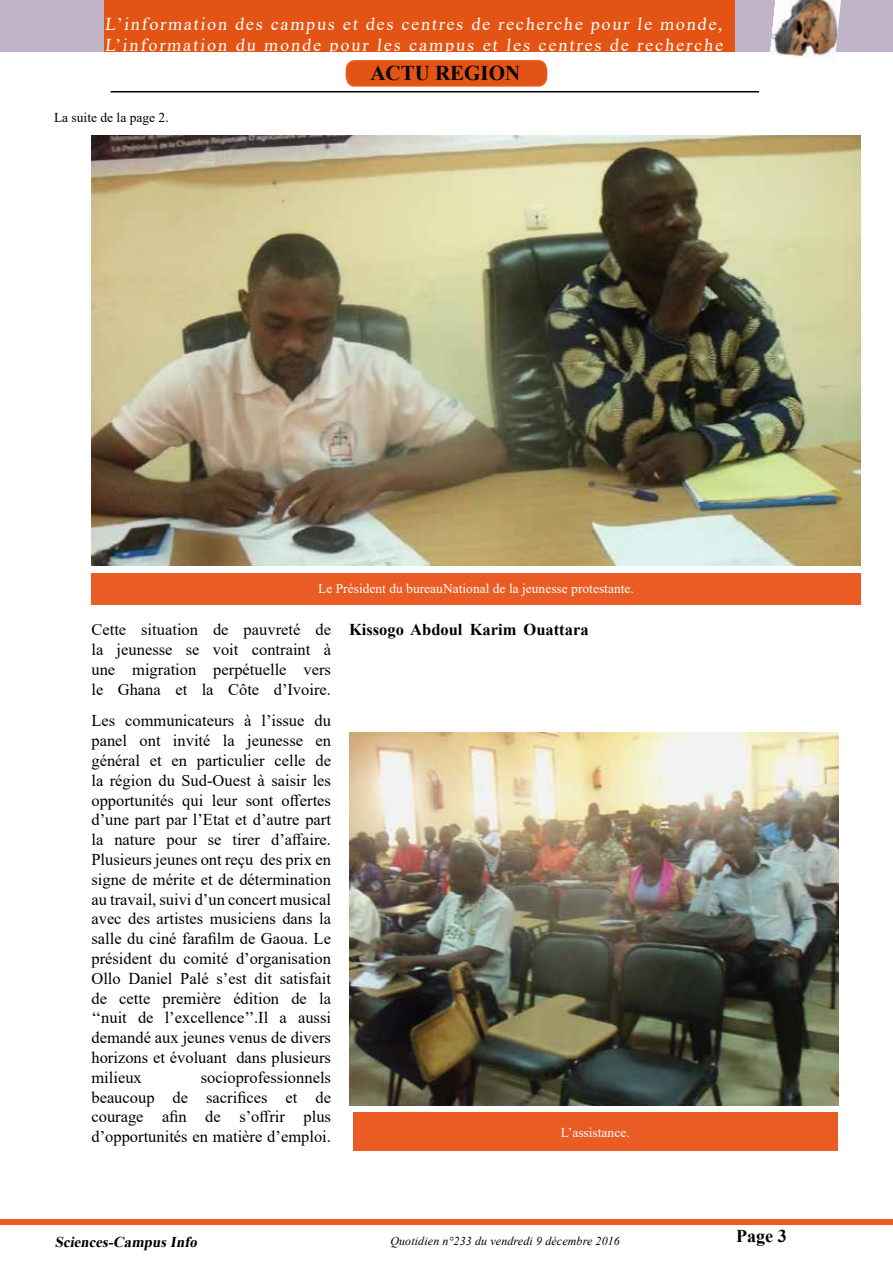
<style>
.page{position:relative;width:893px;height:1263px;background:#fff}
.page>*{position:absolute;margin:0;border:0;box-sizing:border-box;transform-origin:0 0}
.t1{font:700 21px "Times New Roman";color:#000}
.t2{font:18px/21.6px "Times New Roman";letter-spacing:.105em;color:#fff}
.t3{font:700 18px "Times New Roman";color:#000}
.t4{font:16.5px/19.8px "Times New Roman";color:#000;text-align:justify}
.t5{font:700 16.5px "Times New Roman";color:#000}
.t6{font:italic 700 15px "Times New Roman";color:#000}
.t7{font:13.5px "Times New Roman";color:#fff}
.t8{font:13.5px "Times New Roman";color:#000}
.t9{font:italic 12px "Times New Roman";letter-spacing:.01em;color:#000}
</style>
<div class="page">
<div style="left:0;top:1219px;width:893px;height:6px;background:#ea5c24"></div>
<hr style="left:111px;top:91px;width:648px;height:1px;background:#000">
<div style="left:0;top:0;width:893px;height:52px;background:#c2b4c8"></div>
<div style="left:105px;top:0;width:630px;height:52px;background:#e35414"></div>
<img style="left:770px;top:0;width:71px;height:59px">
<svg style="left:345px;top:60px;width:203px;height:27px;background:#e45a1e"></svg>
<div style="left:91px;top:573px;width:770px;height:31px;background:#ea5c24"></div>
<img style="left:91px;top:136px;width:770px;height:430px">
<div style="left:353px;top:1113px;width:485px;height:38px;background:#ea5c24"></div>
<img style="left:349px;top:733px;width:490px;height:373px">
<p class="t2" style="left:105px;top:12px;width:622px">L’information des campus et des centres de recherche pour le monde,<br>L’information du monde pour les campus et les centres de recherche</p>
<p class="t1" style="left:370px;top:58px;width:151px">ACTU REGION</p>
<p class="t8" style="left:54px;top:108px;width:116px">La suite de la page 2.</p>
<p class="t7" style="left:318px;top:579px;width:317px">Le Président du bureauNational de la jeunesse protestante.</p>
<p class="t4" style="left:91px;top:619px;width:241px">Cette situation de pauvreté de la jeunesse se voit contraint à une migration perpétuelle vers le Ghana et la Côte d’Ivoire.</p>
<p class="t4" style="left:91px;top:710px;width:241px">Les communicateurs à l’issue du panel ont invité la jeunesse en général et en particulier celle de la région du Sud-Ouest à saisir les opportunités qui leur sont offertes d’une part par l’Etat et d’autre part la nature pour se tirer d’affaire.<br>Plusieurs jeunes ont reçu des prix en signe de mérite et de détermination au travail, suivi d’un concert musical avec des artistes musiciens dans la salle du ciné farafilm de Gaoua. Le président du comité d’organisation Ollo Daniel Palé s’est dit satisfait de cette première édition de la ‘‘nuit de l’excellence’’.Il a aussi demandé aux jeunes venus de divers horizons et évoluant dans plusieurs milieux</p>
<p class="t4" style="left:91px;top:1067px;width:241px;text-indent:109px">socioprofessionnels beaucoup de sacrifices et de courage afin de s’offrir plus d’opportunités en matière d’emploi.</p>
<p class="t5" style="left:349px;top:617px;width:241px">Kissogo Abdoul Karim Ouattara</p>
<p class="t7" style="left:561px;top:1122px;width:70px">L’assistance.</p>
<p class="t6" style="left:55px;top:1231px;width:147px">Sciences-CampusInfo</p>
<p class="t9" style="left:390px;top:1232px;width:231px">Quotidien n°233 du vendredi 9 décembre 2016</p>
<p class="t3" style="left:736px;top:1223px;width:52px">Page 3</p>
</div>
